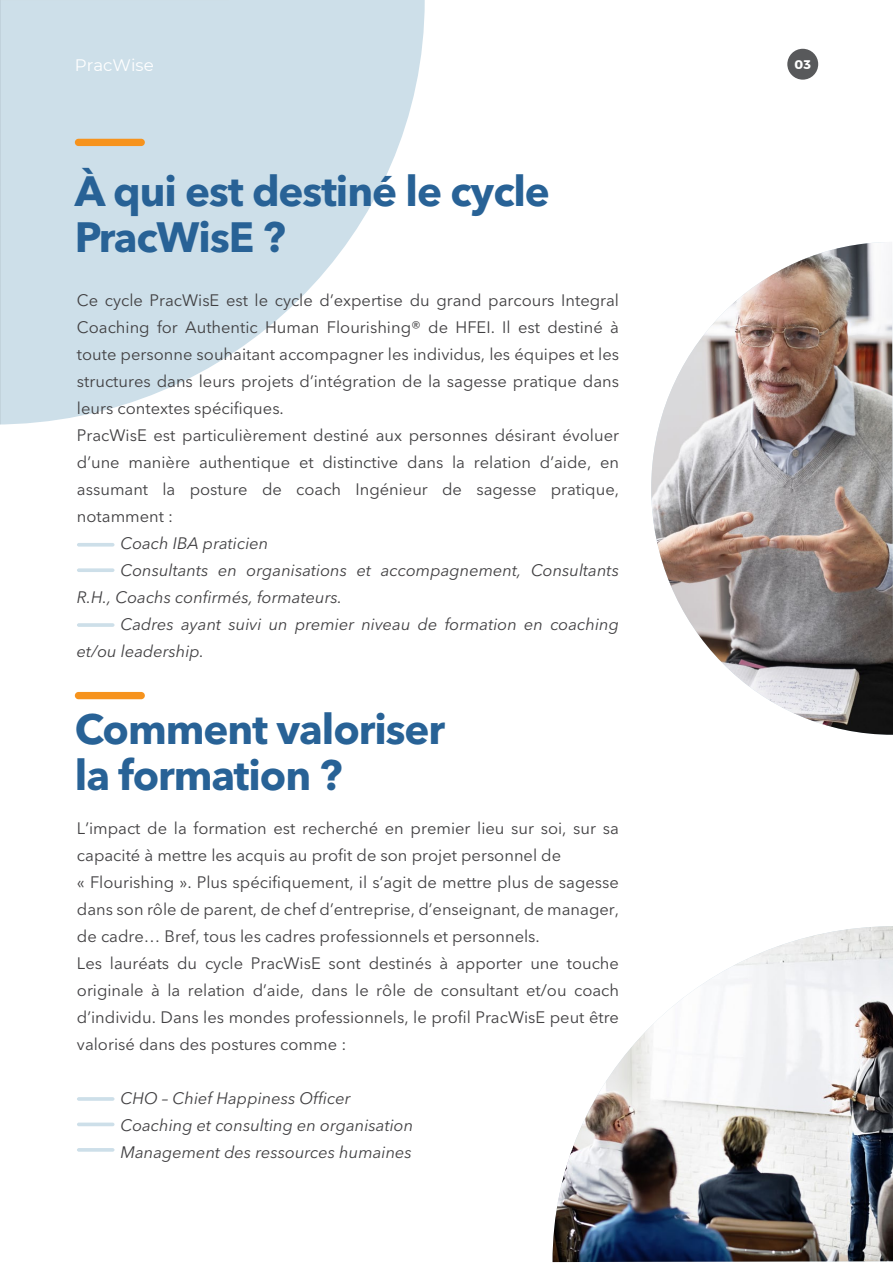
<style>
.page{position:relative;width:893px;height:1263px;background:#fff}
.page>*{position:absolute;margin:0;border:0;box-sizing:border-box;transform-origin:0 0}
.t1{font:700 42px/46.5px "Avenir Next LT Pro";letter-spacing:-.025em;color:#286296}
.t2{font:16.65px "Montserrat";color:#fff}
.t3{font:16.5px/27px "Avenir Next LT Pro";color:#414042}
.t4{font:italic 16.5px/27px "Avenir Next LT Pro";color:#414042}
.t5{font:700 12.45px "Montserrat";color:#fff}
</style>
<div class="page">
<svg style="left:0;top:0;width:425px;height:425px;fill:#cddfe9"></svg>
<img style="left:0;top:0;width:1px;height:424px">
<div style="left:787px;top:49px;width:31px;height:31px;background:#58595b;border-radius:50%"></div>
<div style="left:75px;top:139px;width:70px;height:7px;background:#f6931d;border-radius:4px"></div>
<div style="left:75px;top:692px;width:70px;height:7px;background:#f6931d;border-radius:4px"></div>
<img style="left:651px;top:242px;width:242px;height:493px">
<img style="left:552px;top:926px;width:341px;height:336px">
<svg style="left:77px;top:543px;width:37px;height:4px"></svg>
<svg style="left:77px;top:568px;width:37px;height:4px"></svg>
<hr style="left:77px;top:1097px;width:37px;height:4px;background:#cddfe9;border-radius:2px">
<svg style="left:77px;top:1122px;width:37px;height:4px"></svg>
<svg style="left:77px;top:1148px;width:37px;height:4px"></svg>
<hr style="left:77px;top:623px;width:37px;height:4px;background:#cddfe9;border-radius:2px">
<p class="t2" style="left:75px;top:54px;width:80px">PracWise</p>
<p class="t5" style="left:795px;top:54px;width:18px">03</p>
<h1 class="t1" style="left:75px;top:167px;width:477px">À qui est destiné le cycle<br>PracWisE ?</h1>
<p class="t3" style="left:77px;top:287px;width:544px">Ce cycle PracWisE est le cycle d’expertise du grand parcours Integral Coaching for Authentic Human Flourishing® de HFEI. Il est destiné à toute personne souhaitant accompagner les individus, les équipes et les structures dans leurs projets d’intégration de la sagesse pratique dans leurs contextes spécifiques.<br>PracWisE est particulièrement destiné aux personnes désirant évoluer d’une manière authentique et distinctive dans la relation d’aide, en assumant la posture de coach Ingénieur de sagesse pratique, notamment :</p>
<p class="t4" style="left:120px;top:530px;width:149px">Coach IBA praticien</p>
<p class="t4" style="left:120px;top:557px;width:500px">Consultants en organisations et accompagnement, Consultants</p>
<p class="t4" style="left:77px;top:584px;width:267px">R.H., Coachs confirmés, formateurs.</p>
<p class="t4" style="left:120px;top:611px;width:500px">Cadres ayant suivi un premier niveau de formation en coaching</p>
<p class="t4" style="left:77px;top:638px;width:129px">et/ou leadership.</p>
<h1 class="t1" style="left:75px;top:706px;width:372px">Comment valoriser la formation ?</h1>
<p class="t3" style="left:77px;top:815px;width:544px">L’impact de la formation est recherché en premier lieu sur soi, sur sa capacité à mettre les acquis au profit de son projet personnel de<br>« Flourishing ». Plus spécifiquement, il s’agit de mettre plus de sagesse dans son rôle de parent, de chef d’entreprise, d’enseignant, de manager, de cadre… Bref, tous les cadres professionnels et personnels.<br>Les lauréats du cycle PracWisE sont destinés à apporter une touche originale à la relation d’aide, dans le rôle de consultant et/ou coach d’individu. Dans les mondes professionnels, le profil PracWisE peut être valorisé dans des postures comme :</p>
<p class="t4" style="left:120px;top:1085px;width:294px">CHO – Chief Happiness Officer<br>Coaching et consulting en organisation<br>Management des ressources humaines</p>
</div>
